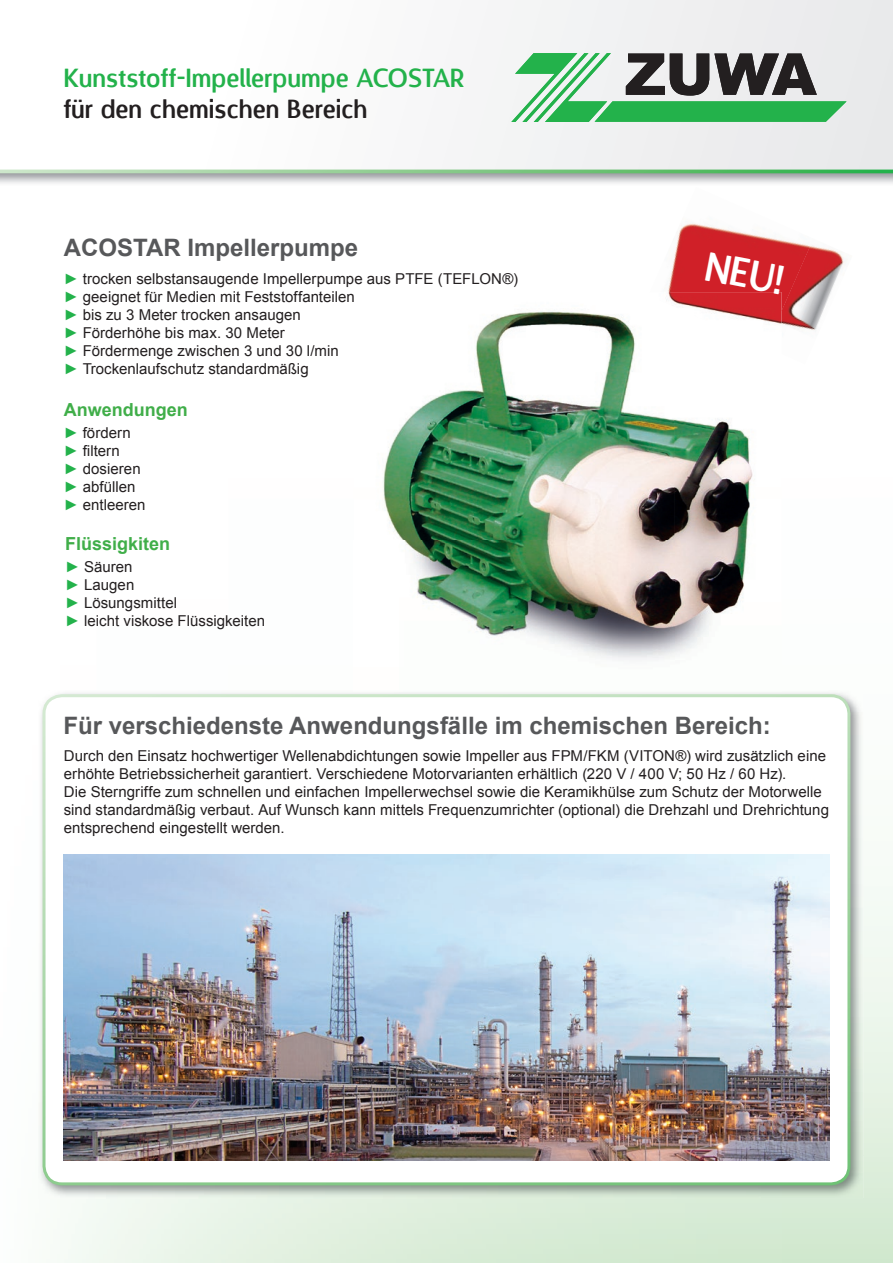
<style>
.page{position:relative;width:893px;height:1263px;background:#fff}
.page>*{position:absolute;margin:0;border:0;box-sizing:border-box;transform-origin:0 0}
.t1{font:39.9px "Designosaur";color:#fff}
.t2{font:25.5px "Designosaur";color:#23b24b}
.t3{font:25.5px "Designosaur";color:#231f20}
.t4{font:700 24px "Arial";color:#57585a}
.t5{font:700 18px "Arial";color:#40ae49}
.t6{font:15px/18px "Arial";letter-spacing:.005em;color:#231f20}
.s1{color:#23b24b}
</style>
<div class="page">
<img style="left:383px;top:311px;width:291px;height:349px">
<svg style="left:0;top:0;width:893px;height:173px"></svg>
<svg style="left:511px;top:53px;width:336px;height:69px"></svg>
<img style="left:674px;top:419px;width:79px;height:238px">
<img style="left:38px;top:690px;width:825px;height:508px">
<img style="left:354px;top:690px;width:428px;height:1px">
<div style="left:44px;top:696px;width:805px;height:488px;background:#fff;border-radius:18px"></div>
<div style="left:43px;top:694px;width:807px;height:491px;border:3px solid #fff;border-radius:18px"></div>
<img style="left:668px;top:223px;width:114px;height:69px">
<img style="left:782px;top:240px;width:70px;height:90px">
<img style="left:648px;top:292px;width:134px;height:62px">
<img style="left:64px;top:855px;width:765px;height:306px">
<h2 class="t2" style="left:64px;top:57px;width:402px">Kunststoff-Impellerpumpe ACOSTAR</h2>
<h2 class="t3" style="left:64px;top:87px;width:305px">für den chemischen Bereich</h2>
<h3 class="t4" style="left:64px;top:231px;width:296px">ACOSTAR Impellerpumpe</h3>
<p class="t6" style="left:64px;top:270px;width:456px"><span class="s1">►</span> trocken selbstansaugende Impellerpumpe aus PTFE (TEFLON®) <span class="s1">►</span> geeignet für Medien mit Feststoffanteilen<br><span class="s1">►</span> bis zu 3 Meter trocken ansaugen<br><span class="s1">►</span> Förderhöhe bis max. 30 Meter<br><span class="s1">►</span> Fördermenge zwischen 3 und 30 l/min<br><span class="s1">►</span> Trockenlaufschutz standardmäßig</p>
<p class="t5" style="left:64px;top:398px;width:126px">Anwendungen</p>
<p class="t6" style="left:64px;top:424px;width:83px"><span class="s1">►</span> fördern <span class="s1">►</span> filtern<br><span class="s1">►</span> dosieren <span class="s1">►</span> abfüllen <span class="s1">►</span> entleeren</p>
<p class="t5" style="left:65px;top:532px;width:107px">Flüssigkiten</p>
<p class="t6" style="left:65px;top:558px;width:202px"><span class="s1">►</span> Säuren<br><span class="s1">►</span> Laugen<br><span class="s1">►</span> Lösungsmittel<br><span class="s1">►</span> leicht viskose Flüssigkeiten</p>
<h1 class="t1" style="left:712px;top:233px;width:81px;rotate:11deg">NEU!</h1>
<h3 class="t4" style="left:63px;top:709px;width:709px">Für verschiedenste Anwendungsfälle im chemischen Bereich:</h3>
<p class="t6" style="left:64px;top:746px;width:767px">Durch den Einsatz hochwertiger Wellenabdichtungen sowie Impeller aus FPM/FKM (VITON®) wird zusätzlich eine erhöhte Betriebssicherheit garantiert. Verschiedene Motorvarianten erhältlich (220 V / 400 V; 50 Hz / 60 Hz).<br>Die Sterngriffe zum schnellen und einfachen Impellerwechsel sowie die Keramikhülse zum Schutz der Motorwelle sind standardmäßig verbaut. Auf Wunsch kann mittels Frequenzumrichter (optional) die Drehzahl und Drehrichtung entsprechend eingestellt werden.</p>
</div>
